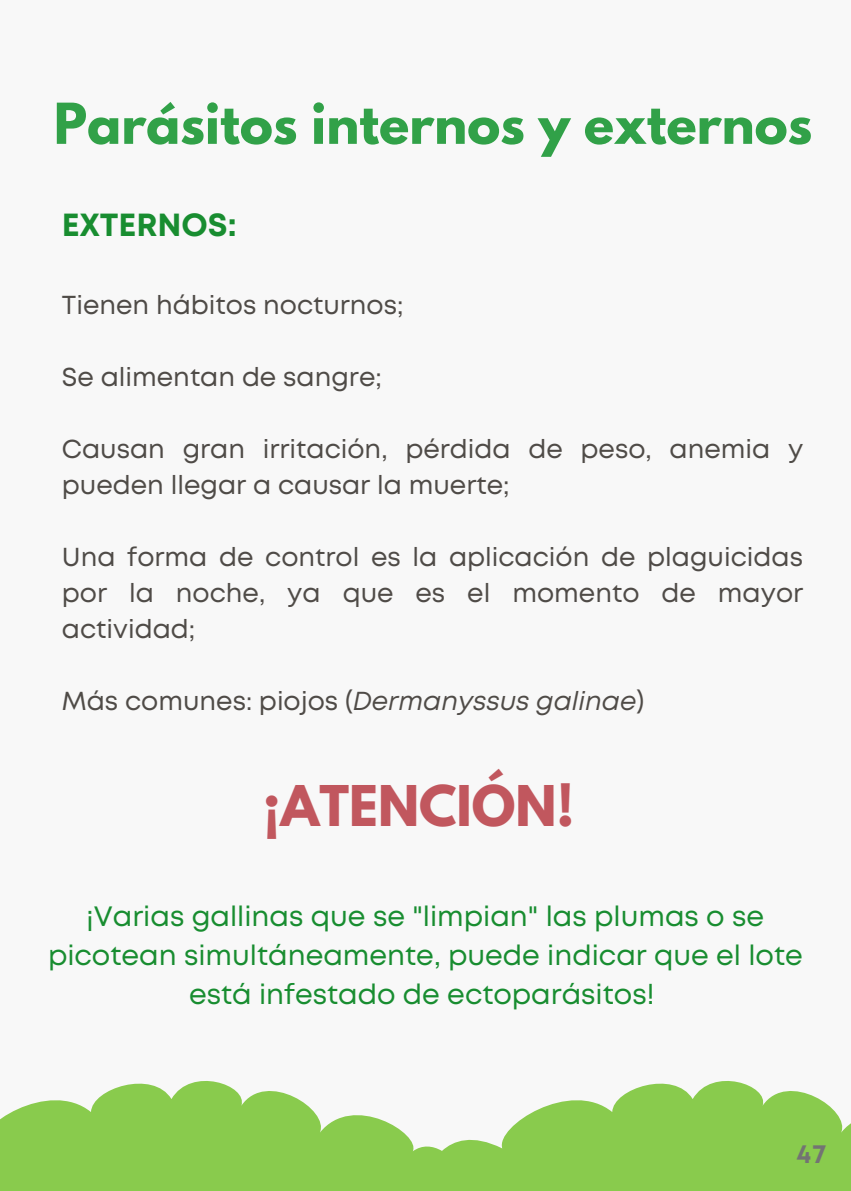
<style>
.page{position:relative;width:851px;height:1191px;background:#fff}
.page>*{position:absolute;margin:0;border:0;box-sizing:border-box;transform-origin:0 0}
.t1{font:700 50px "League Spartan";color:#31a148}
.t2{font:700 49.8px "League Spartan";color:#c1575e}
.t3{font:700 32px "Mont";color:#188d30}
.t4{font:28px/39px "Mont";color:#188d30;text-align:center}
.t5{font:700 26.6px "Mont";color:#737373}
.t6{font:26px/36px "Mont";color:#4f4b47}
.s1{font-style:italic}
</style>
<div class="page">
<div style="left:0;top:0;width:850px;height:1190px;background:#f8f8f8"></div>
<svg style="left:0;top:1081px;width:850px;height:109px;fill:#89cb4d"></svg>
<h1 class="t1" style="left:54px;top:99px;width:759px">Parásitos internos y externos</h1>
<p class="t3" style="left:62px;top:213px;width:176px">EXTERNOS:</p>
<p class="t6" style="left:62px;top:289px;width:343px">Tienen hábitos nocturnos;</p>
<p class="t6" style="left:62px;top:361px;width:321px">Se alimentan de sangre;</p>
<p class="t6" style="left:62px;top:433px;width:742px">Causan gran irritación, pérdida de peso, anemia y pueden llegar a causar la muerte;</p>
<p class="t6" style="left:62px;top:541px;width:742px;text-align:justify">Una forma de control es la aplicación de plaguicidas por la noche, ya que es el momento de mayor actividad;</p>
<p class="t6" style="left:62px;top:685px;width:583px">Más comunes: piojos (<span class="s1">Dermanyssus galinae</span>)</p>
<h2 class="t2" style="left:263px;top:782px;width:312px">¡ATENCIÓN!</h2>
<p class="t4" style="left:48px;top:898px;width:755px">¡Varias gallinas que se "limpian" las plumas o se picotean simultáneamente, puede indicar que el lote está infestado de ectoparásitos!</p>
<p class="t5" style="left:796px;top:1144px;width:31px">47</p>
</div>
